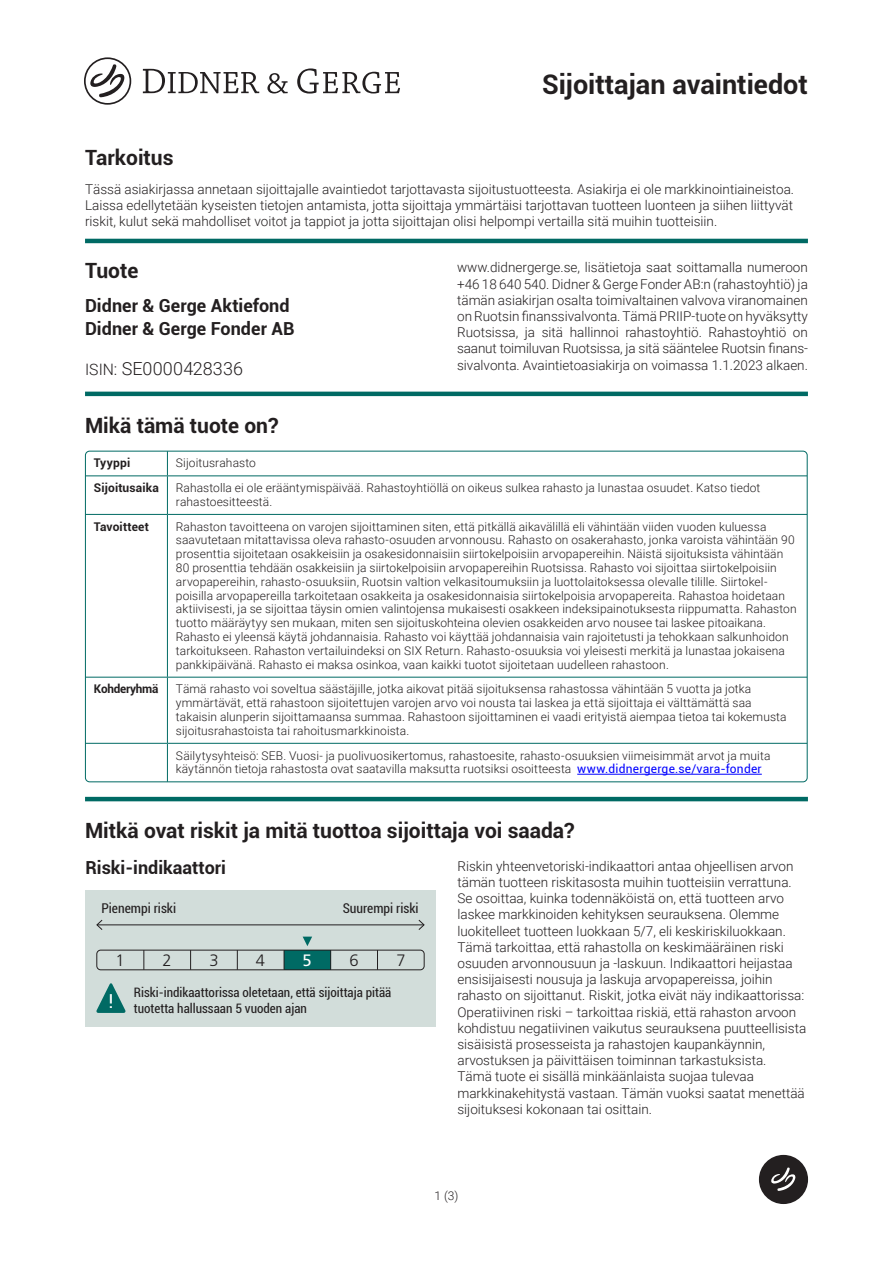
<style>
.page{position:relative;width:893px;height:1263px;background:#fff}
.page>*{position:absolute;margin:0;border:0;box-sizing:border-box;transform-origin:0 0}
.t1{font:700 27px "Roboto";color:#231f20}
.t2{font:700 21px "Roboto";color:#231f20}
.t3{font:condensed 19.35px "Roboto";color:#fff}
.t4{font:700 18px/23.1px "Roboto";color:#231f20}
.t5{font:300 18px "Roboto";letter-spacing:.01em;color:#231f20}
.t6{font:300 16.5px "Frutiger LT Std";color:#231f20}
.t7{font:16.5px "Frutiger LT Std";color:#fff}
.t8{font:300 13.5px/16.2px "Roboto";color:#231f20;text-align:justify}
.t9{font:condensed 13.5px "Roboto";color:#231f20}
.t10{font:condensed 13.05px/15.6px "Roboto";color:#231f20}
.t11{font:300 12px/13.8px "Roboto";letter-spacing:.01em;color:#231f20}
.t12{font:700 12px "Roboto";letter-spacing:.01em;color:#231f20}
.t13{font:700 12px "Roboto";letter-spacing:-.02em;color:#231f20}
.s1{font-size:15.75px}
.s2{font-size:16.5px}
.s3{font-weight:400;color:#00f}
</style>
<div class="page">
<svg style="left:758px;top:1154px;width:51px;height:50px"></svg>
<div style="left:85px;top:891px;width:351px;height:136px;background:#d2ddda"></div>
<hr style="left:97px;top:924px;width:327px;height:1px;background:#231f20">
<svg style="left:96px;top:919px;width:7px;height:11px"></svg>
<svg style="left:418px;top:919px;width:7px;height:11px"></svg>
<svg style="left:96px;top:983px;width:30px;height:30px"></svg>
<div style="left:84px;top:57px;width:47px;height:48px;border:2px solid #231f20;border-radius:50%"></div>
<svg style="left:90px;top:64px;width:35px;height:33px"></svg>
<svg style="left:143px;top:69px;width:116px;height:24px"></svg>
<svg style="left:267px;top:73px;width:21px;height:20px"></svg>
<svg style="left:297px;top:68px;width:103px;height:26px"></svg>
<hr style="left:85px;top:239px;width:723px;height:4px;background:#006a64">
<svg style="left:85px;top:451px;width:722px;height:331px"></svg>
<svg style="left:167px;top:453px;width:1px;height:22px"></svg>
<hr style="left:85px;top:475px;width:82px;height:1px;background:#006a64">
<hr style="left:167px;top:475px;width:640px;height:1px;background:#006a64">
<hr style="left:167px;top:476px;width:1px;height:38px;background:#006a64">
<hr style="left:85px;top:514px;width:82px;height:1px;background:#006a64">
<hr style="left:167px;top:514px;width:640px;height:1px;background:#006a64">
<hr style="left:167px;top:515px;width:1px;height:162px;background:#006a64">
<hr style="left:85px;top:677px;width:82px;height:1px;background:#006a64">
<hr style="left:167px;top:677px;width:640px;height:1px;background:#006a64">
<hr style="left:167px;top:677px;width:1px;height:66px;background:#006a64">
<hr style="left:85px;top:743px;width:82px;height:1px;background:#006a64">
<hr style="left:167px;top:743px;width:640px;height:1px;background:#006a64">
<hr style="left:167px;top:744px;width:1px;height:38px;background:#006a64">
<hr style="left:577px;top:774px;width:185px;height:1px;background:#00f">
<hr style="left:85px;top:797px;width:723px;height:4px;background:#006a64">
<div style="left:284px;top:950px;width:47px;height:20px;background:#006a64"></div>
<svg style="left:144px;top:952px;width:1px;height:16px"></svg>
<svg style="left:190px;top:952px;width:1px;height:16px"></svg>
<svg style="left:237px;top:952px;width:1px;height:16px"></svg>
<svg style="left:284px;top:952px;width:1px;height:16px"></svg>
<svg style="left:330px;top:952px;width:1px;height:16px"></svg>
<svg style="left:377px;top:952px;width:1px;height:16px"></svg>
<svg style="left:303px;top:937px;width:9px;height:9px"></svg>
<div style="left:96px;top:950px;width:328px;height:20px;border:1px solid #231f20;border-radius:4px"></div>
<hr style="left:85px;top:392px;width:723px;height:4px;background:#006a64">
<h1 class="t1" style="left:542px;top:65px;width:267px">Sijoittajan avaintiedot</h1>
<h2 class="t2" style="left:85px;top:142px;width:90px">Tarkoitus</h2>
<p class="t8" style="left:85px;top:180px;width:711px">Tässä asiakirjassa annetaan sijoittajalle avaintiedot tarjottavasta sijoitustuotteesta. Asiakirja ei ole markkinointiaineistoa.<br>Laissa edellytetään kyseisten tietojen antamista, jotta sijoittaja ymmärtäisi tarjottavan tuotteen luonteen ja siihen liittyvät riskit, kulut sekä mahdolliset voitot ja tappiot ja jotta sijoittajan olisi helpompi vertailla sitä muihin tuotteisiin.</p>
<h2 class="t2" style="left:85px;top:256px;width:55px">Tuote</h2>
<h3 class="t4" style="left:85px;top:293px;width:211px">Didner &amp; Gerge Aktiefond<br>Didner &amp; Gerge Fonder AB</h3>
<h3 class="t5" style="left:85px;top:356px;width:159px"><span class="s1">ISIN</span><span class="s2">:</span> SE0000428336</h3>
<h2 class="t2" style="left:85px;top:411px;width:195px">Mikä tämä tuote on?</h2>
<p class="t8" style="left:457px;top:259px;width:352px">www.didnergerge.se, lisätietoja saat soittamalla numeroon +46 18 640 540. Didner &amp; Gerge Fonder AB:n (rahastoyhtiö) ja tämän asiakirjan osalta toimivaltainen valvova viranomainen on Ruotsin finanssivalvonta. Tämä PRIIP-tuote on hyväksytty Ruotsissa, ja sitä hallinnoi rahastoyhtiö. Rahastoyhtiö on saanut toimiluvan Ruotsissa, ja sitä sääntelee Ruotsin finans&shy;sivalvonta. Avaintietoasiakirja on voimassa 1.1.2023 alkaen.</p>
<p class="t12" style="left:94px;top:455px;width:38px">Tyyppi</p>
<p class="t11" style="left:176px;top:456px;width:81px">Sijoitusrahasto</p>
<p class="t12" style="left:94px;top:479px;width:66px">Sijoitusaika</p>
<p class="t11" style="left:176px;top:480px;width:586px">Rahastolla ei ole erääntymispäivää. Rahastoyhtiöllä on oikeus sulkea rahasto ja lunastaa osuudet. Katso tiedot rahastoesitteestä.</p>
<p class="t12" style="left:94px;top:518px;width:57px">Tavoitteet</p>
<p class="t11" style="left:176px;top:519px;width:622px">Rahaston tavoitteena on varojen sijoittaminen siten, että pitkällä aikavälillä eli vähintään viiden vuoden kuluessa saavutetaan mitattavissa oleva rahasto-osuuden arvonnousu. Rahasto on osakerahasto, jonka varoista vähintään 90 prosenttia sijoitetaan osakkeisiin ja osakesidonnaisiin siirtokelpoisiin arvopapereihin. Näistä sijoituksista vähintään 80 prosenttia tehdään osakkeisiin ja siirtokelpoisiin arvopapereihin Ruotsissa. Rahasto voi sijoittaa siirtokelpoisiin arvopapereihin, rahasto-osuuksiin, Ruotsin valtion velkasitoumuksiin ja luottolaitoksessa olevalle tilille. Siirtokel&shy;poisilla arvopapereilla tarkoitetaan osakkeita ja osakesidonnaisia siirtokelpoisia arvopapereita. Rahastoa hoidetaan aktiivisesti, ja se sijoittaa täysin omien valintojensa mukaisesti osakkeen indeksipainotuksesta riippumatta. Rahaston tuotto määräytyy sen mukaan, miten sen sijoituskohteina olevien osakkeiden arvo nousee tai laskee pitoaikana.<br>Rahasto ei yleensä käytä johdannaisia. Rahasto voi käyttää johdannaisia vain rajoitetusti ja tehokkaan salkunhoidon tarkoitukseen. Rahaston vertailuindeksi on SIX Return. Rahasto-osuuksia voi yleisesti merkitä ja lunastaa jokaisena pankkipäivänä. Rahasto ei maksa osinkoa, vaan kaikki tuotot sijoitetaan uudelleen rahastoon.</p>
<p class="t13" style="left:94px;top:681px;width:66px">Kohderyhmä</p>
<p class="t11" style="left:176px;top:682px;width:612px">Tämä rahasto voi soveltua säästäjille, jotka aikovat pitää sijoituksensa rahastossa vähintään 5 vuotta ja jotka ymmärtävät, että rahastoon sijoitettujen varojen arvo voi nousta tai laskea ja että sijoittaja ei välttämättä saa takaisin alunperin sijoittamaansa summaa. Rahastoon sijoittaminen ei vaadi erityistä aiempaa tietoa tai kokemusta sijoitusrahastoista tai rahoitusmarkkinoista.</p>
<p class="t11" style="left:176px;top:748px;width:596px">Säilytysyhteisö: SEB. Vuosi- ja puolivuosikertomus, rahastoesite, rahasto-osuuksien viimeisimmät arvot ja muita käytännön tietoja rahastosta ovat saatavilla maksutta ruotsiksi osoitteesta <span class="s3">www.didnergerge.se/vara-fonder</span></p>
<h2 class="t2" style="left:85px;top:816px;width:491px">Mitkä ovat riskit ja mitä tuottoa sijoittaja voi saada?</h2>
<h3 class="t4" style="left:85px;top:855px;width:142px">Riski-indikaattori</h3>
<p class="t8" style="left:457px;top:857px;width:350px;text-align:left">Riskin yhteenvetoriski-indikaattori antaa ohjeellisen arvon tämän tuotteen riskitasosta muihin tuotteisiin verrattuna.<br>Se osoittaa, kuinka todennäköistä on, että tuotteen arvo laskee markkinoiden kehityksen seurauksena. Olemme luokitelleet tuotteen luokkaan 5/7, eli keskiriskiluokkaan.<br>Tämä tarkoittaa, että rahastolla on keskimääräinen riski osuuden arvonnousuun ja -laskuun. Indikaattori heijastaa ensisijaisesti nousuja ja laskuja arvopapereissa, joihin rahasto on sijoittanut. Riskit, jotka eivät näy indikaattorissa:<br>Operatiivinen riski – tarkoittaa riskiä, että rahaston arvoon kohdistuu negatiivinen vaikutus seurauksena puutteellisista sisäisistä prosesseista ja rahastojen kaupankäynnin, arvostuksen ja päivittäisen toiminnan tarkastuksista.<br>Tämä tuote ei sisällä minkäänlaista suojaa tulevaa markkinakehitystä vastaan. Tämän vuoksi saatat menettää sijoituksesi kokonaan tai osittain.</p>
<p class="t9" style="left:101px;top:899px;width:76px">Pienempi riski</p>
<p class="t9" style="left:343px;top:899px;width:77px">Suurempi riski</p>
<h3 class="t6" style="left:163px;top:950px;width:11px">2</h3>
<h3 class="t6" style="left:210px;top:950px;width:11px">3</h3>
<h3 class="t6" style="left:256px;top:950px;width:11px">4</h3>
<h3 class="t7" style="left:302px;top:950px;width:11px">5</h3>
<h3 class="t6" style="left:397px;top:950px;width:11px">7</h3>
<p class="t10" style="left:134px;top:984px;width:259px">Riski-indikaattorissa oletetaan, että sijoittaja pitää tuotetta hallussaan 5 vuoden ajan</p>
<h3 class="t6" style="left:349px;top:950px;width:11px">6</h3>
<h3 class="t6" style="left:116px;top:950px;width:11px">1</h3>
<h3 class="t3" style="left:109px;top:988px;width:6px">!</h3>
<p class="t11" style="left:434px;top:1188px;width:25px">1 (3)</p>
</div>
